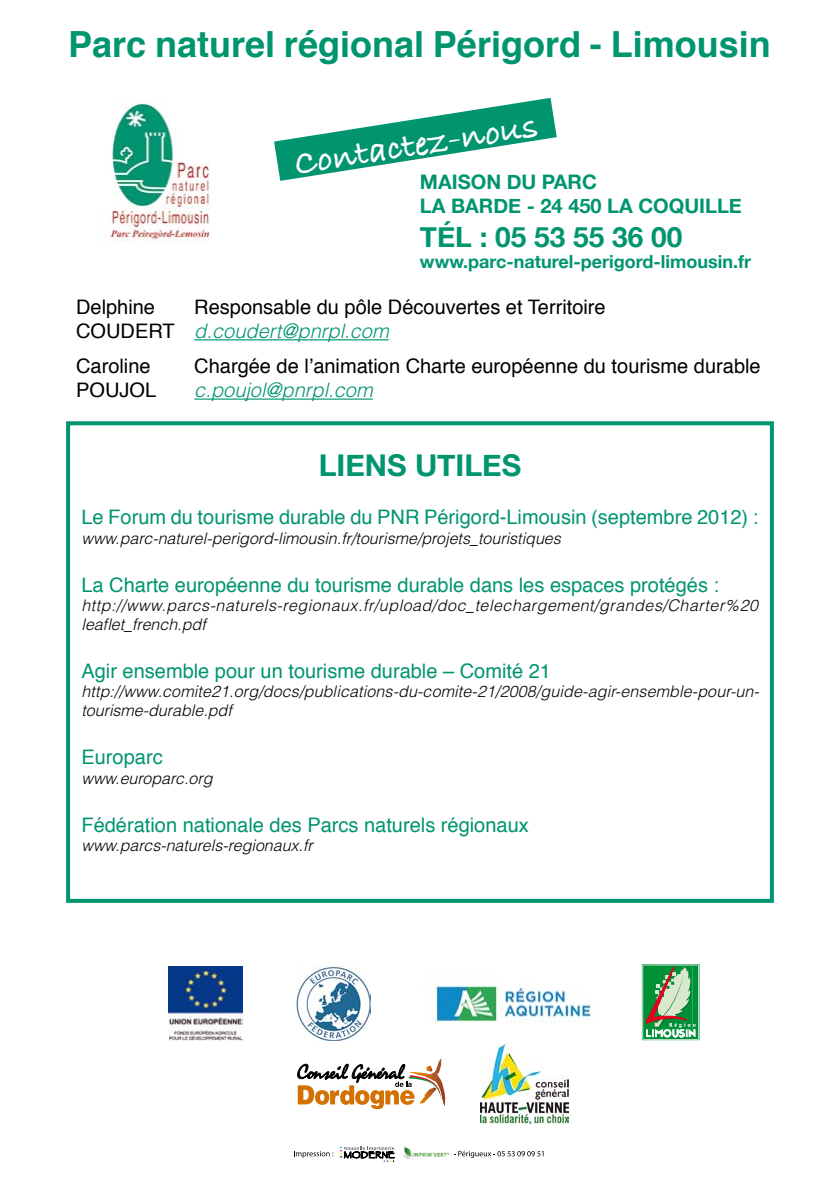
<style>
.page{position:relative;width:840px;height:1191px;background:#fff}
.page>*{position:absolute;margin:0;border:0;box-sizing:border-box;transform-origin:0 0}
.t1{font:700 36px "Helvetica";color:#00956f}
.t2{font:36px "Bradley Hand ITCTT Bold";color:#fff}
.t3{font:700 30px "Helvetica Neue";color:#00956f}
.t4{font:700 28px "Helvetica Neue";color:#00956f}
.t5{font:20px "Helvetica";color:#00956f}
.t6{font:20px/24px "Helvetica";color:#000}
.t7{font:italic 300 20px "Helvetica";color:#00956f}
.t8{font:700 20px/24px "Helvetica Neue";color:#00956f}
.t9{font:700 18px "Helvetica Neue";color:#00956f}
.t10{font:italic 300 16px/19.2px "Helvetica";letter-spacing:.01em;color:#000}
.t11{font:italic 300 16px/19.2px "Helvetica";letter-spacing:.035em;color:#000}
</style>
<div class="page">
<hr style="left:194px;top:339px;width:194px;height:1px;background:#00956f">
<hr style="left:194px;top:398px;width:178px;height:2px;background:#00956f">
<div style="left:66px;top:421px;width:707px;height:482px;border:4px solid #00956f"></div>
<svg style="left:641px;top:964px;width:58px;height:76px;background:#64a772"></svg>
<img style="left:296px;top:966px;width:75px;height:74px">
<img style="left:169px;top:966px;width:73px;height:74px">
<img style="left:430px;top:974px;width:161px;height:49px">
<hr style="left:445px;top:1058px;width:1px;height:48px;background:#913116">
<svg style="left:297px;top:1058px;width:148px;height:51px"></svg>
<img style="left:480px;top:1044px;width:88px;height:79px">
<svg style="left:454px;top:1150px;width:89px;height:8px"></svg>
<svg style="left:294px;top:1151px;width:39px;height:6px"></svg>
<svg style="left:339px;top:1146px;width:55px;height:16px"></svg>
<img style="left:403px;top:1146px;width:46px;height:14px">
<img style="left:107px;top:98px;width:103px;height:144px">
<svg style="left:274px;top:98px;width:282px;height:83px"></svg>
<h1 class="t1" style="left:68px;top:15px;width:704px">Parc naturel régional Périgord - Limousin</h1>
<h1 class="t2" style="left:290px;top:137px;width:248px;rotate:-9deg">Contactez-nous</h1>
<p class="t8" style="left:420px;top:170px;width:53px">MAISON</p>
<p class="t8" style="left:420px;top:170px;width:323px;text-indent:87px">DU PARC<br>La Barde - 24 450 La Coquille</p>
<h3 class="t4" style="left:420px;top:219px;width:264px">Tél : 05 53 55 36 00</h3>
<p class="t9" style="left:420px;top:251px;width:332px">www.parc-naturel-perigord-limousin.fr</p>
<p class="t6" style="left:76px;top:296px;width:93px">Delphine<br>Coudert</p>
<p class="t6" style="left:194px;top:296px;width:412px">Responsable du pôle Découvertes et Territoire</p>
<p class="t7" style="left:194px;top:318px;width:196px">d.coudert@pnrpl.com</p>
<p class="t6" style="left:76px;top:355px;width:82px">Caroline<br>POUJOL</p>
<p class="t6" style="left:194px;top:355px;width:567px">Chargée de l’animation Charte européenne du tourisme durable</p>
<p class="t7" style="left:194px;top:378px;width:180px">c.poujol@pnrpl.com</p>
<h2 class="t3" style="left:318px;top:447px;width:204px">Liens utiles</h2>
<p class="t5" style="left:81px;top:502px;width:678px">Le Forum du tourisme durable du PNR Périgord-Limousin (septembre 2012) :</p>
<p class="t10" style="left:81px;top:528px;width:480px">www.parc-naturel-perigord-limousin.fr/tourisme/projets_touristiques</p>
<p class="t5" style="left:81px;top:569px;width:638px">La Charte européenne du tourisme durable dans les espaces protégés :</p>
<p class="t11" style="left:81px;top:595px;width:677px">http://www.parcs-naturels-regionaux.fr/upload/doc_telechargement/grandes/Charter%20 leaflet_french.pdf</p>
<p class="t5" style="left:81px;top:655px;width:471px">Agir ensemble pour un tourisme durable – Comité 21</p>
<p class="t10" style="left:81px;top:681px;width:679px">http://www.comite21.org/docs/publications-du-comite-21/2008/guide-agir-ensemble-pour-un&shy;tourisme-durable.pdf</p>
<p class="t5" style="left:81px;top:742px;width:83px">Europarc</p>
<p class="t10" style="left:81px;top:768px;width:133px">www.europarc.org</p>
<p class="t5" style="left:81px;top:809px;width:448px">Fédération nationale des Parcs naturels régionaux</p>
<p class="t10" style="left:81px;top:835px;width:233px">www.parcs-naturels-regionaux.fr</p>
</div>
